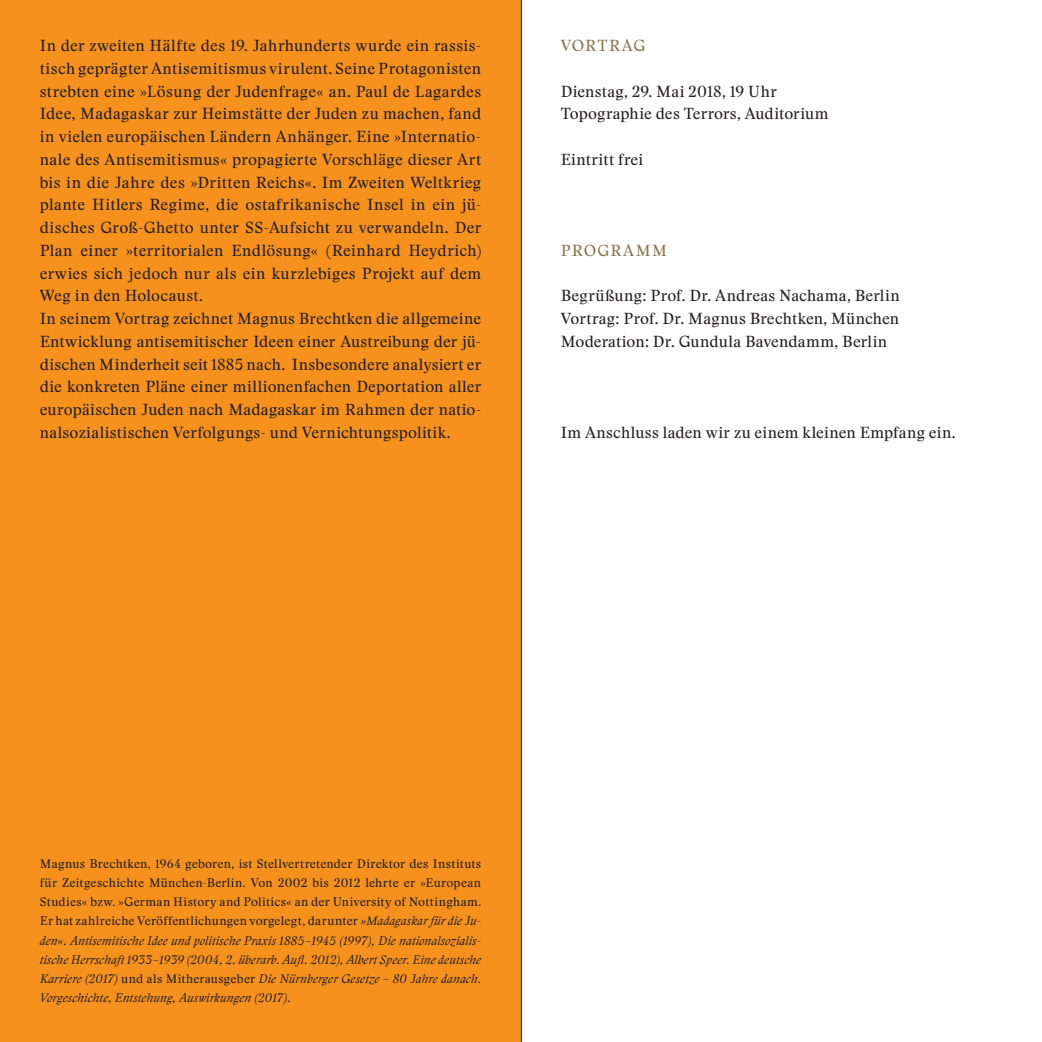
<style>
.page{position:relative;width:1042px;height:1042px;background:#fff}
.page>*{position:absolute;margin:0;border:0;box-sizing:border-box;transform-origin:0 0}
.t1{font:15.75px/22.8px "Stanley";letter-spacing:.01em;color:#231f20}
.t2{font:15.75px "Stanley";letter-spacing:.08em;color:#88744f}
.t3{font:15.75px "Stanley";letter-spacing:.06em;color:#88744f}
.t4{font:12.25px/19.2px "Stanley";letter-spacing:.01em;color:#231f20;text-align:justify}
.s1{font-style:italic}
</style>
<div class="page">
<div style="left:0;top:0;width:521px;height:1042px;background:#f6911e"></div>
<hr style="left:521px;top:0;width:1px;height:1042px;background:#231f20">
<p class="t1" style="left:40px;top:33px;width:443px">In der zweiten Hälfte des 19. Jahrhunderts wurde ein rassis&shy;tisch geprägter Antisemitismus virulent. Seine Protagonisten strebten eine »Lösung der Judenfrage« an. Paul de Lagardes Idee, Madagaskar zur Heimstätte der Juden zu machen, fand in vielen europäischen Ländern Anhänger. Eine »Internatio&shy;nale des Antisemitismus« propagierte Vorschläge dieser Art bis in die Jahre des »Dritten Reichs«. Im Zweiten Weltkrieg plante Hitlers Regime, die ostafrikanische Insel in ein jü&shy;disches Groß-Ghetto unter SS-Aufsicht zu verwandeln. Der Plan einer »territorialen Endlösung« (Reinhard Heydrich) erwies sich jedoch nur als ein kurzlebiges Projekt auf dem Weg in den Holocaust.<br>In seinem Vortrag zeichnet Magnus Brechtken die allgemeine Entwicklung antisemitischer Ideen einer Austreibung der jü&shy;dischen Minderheit seit 1885 nach. Insbesondere analysiert er die konkreten Pläne einer millionenfachen Deportation aller europäischen Juden nach Madagaskar im Rahmen der natio&shy;nalsozialistischen Verfolgungs- und Vernichtungspolitik.</p>
<p class="t3" style="left:561px;top:35px;width:86px">VORTRAG</p>
<p class="t1" style="left:561px;top:79px;width:269px">Dienstag, 29. Mai 2018, 19 Uhr<br>Topographie des Terrors, Auditorium</p>
<p class="t1" style="left:561px;top:147px;width:84px">Eintritt frei</p>
<p class="t2" style="left:561px;top:240px;width:108px">PROGRAMM</p>
<p class="t1" style="left:561px;top:284px;width:340px;text-align:justify">Begrüßung: Prof. Dr. Andreas Nachama, Berlin Vortrag: Prof. Dr. Magnus Brechtken, München Moderation: Dr. Gundula Bavendamm, Berlin</p>
<p class="t1" style="left:561px;top:420px;width:396px">Im Anschluss laden wir zu einem kleinen Empfang ein.</p>
<p class="t4" style="left:40px;top:853px;width:443px">Magnus Brechtken, 1964 geboren, ist Stellvertretender Direktor des Instituts für Zeitgeschichte München-Berlin. Von 2002 bis 2012 lehrte er »European Studies« bzw. »German History and Politics« an der University of Nottingham.<br>Er hat zahlreiche Veröffentlichungen vorgelegt, darunter <span class="s1">»Madagaskar für die Ju&shy;den«. Antisemitische Idee und politische Praxis 1885–1945 (1997), Die nationalsozialis&shy;tische Herrschaft 1933–1939 (2004, 2. überarb. Aufl. 2012), Albert Speer. Eine deutsche Karriere (2017)</span> und als Mitherausgeber <span class="s1">Die Nürnberger Gesetze – 80 Jahre danach.<br>Vorgeschichte, Entstehung, Auswirkungen (2017).</span></p>
</div>
